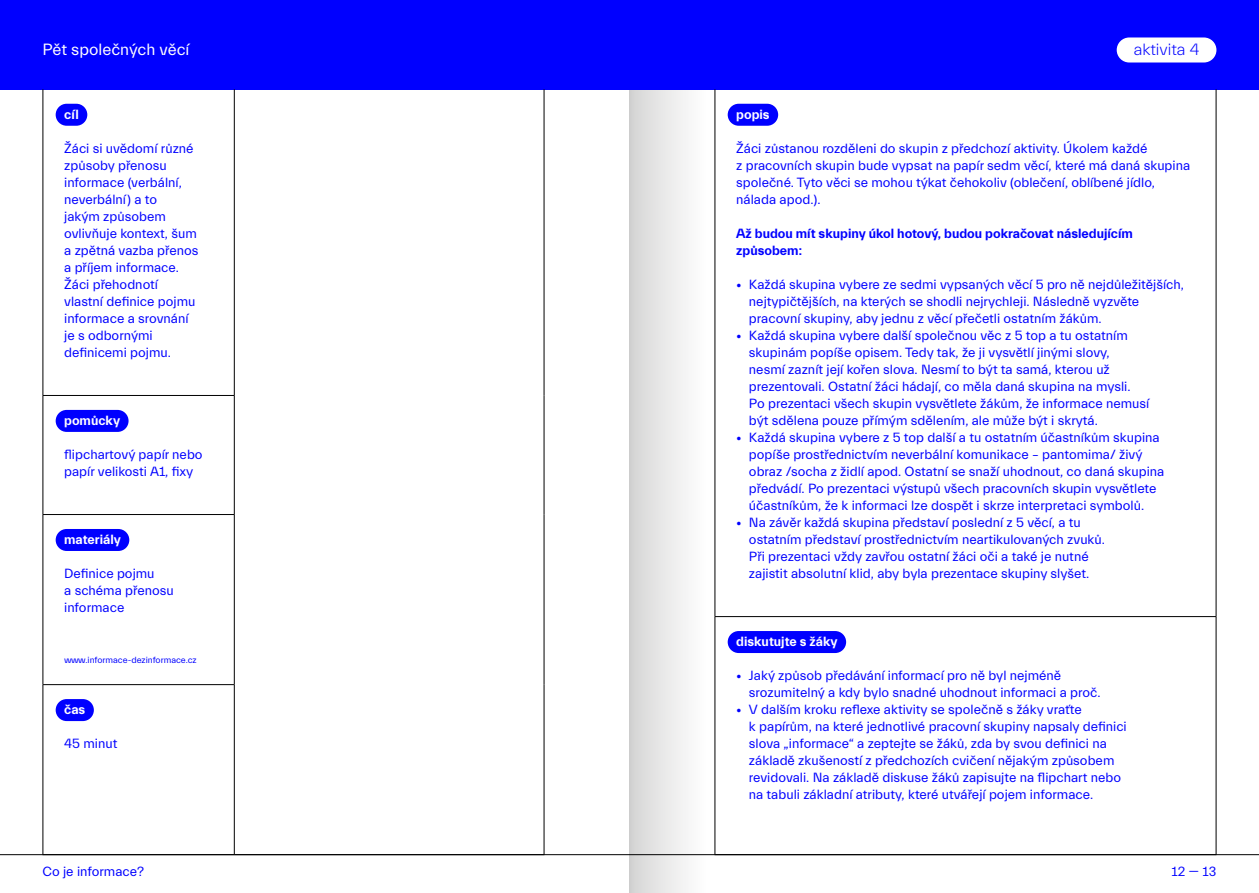
<style>
.page{position:relative;width:1259px;height:893px;background:#fff}
.page>*{position:absolute;margin:0;border:0;box-sizing:border-box;transform-origin:0 0}
.t1{font:16.5px "Everett";color:#fff}
.t2{font:300 16.5px "Everett";color:#00f}
.t3{font:13.5px/17px "Everett";color:#00f}
.t4{font:700 13.5px/17px "Everett";color:#00f}
.t5{font:700 13.5px "Everett";color:#fff}
.t6{font:9px "Everett";color:#00f}
</style>
<div class="page">
<div style="left:629px;top:0;width:77px;height:893px;background:linear-gradient(to right,#d4d4d4,#fff)"></div>
<div style="left:0;top:0;width:1259px;height:89px;background:#00f"></div>
<hr style="left:714px;top:89px;width:1px;height:527px;background:#000">
<hr style="left:1215px;top:89px;width:1px;height:527px;background:#000">
<hr style="left:714px;top:616px;width:502px;height:1px;background:#000">
<hr style="left:714px;top:617px;width:1px;height:237px;background:#000">
<hr style="left:1215px;top:617px;width:1px;height:237px;background:#000">
<div style="left:727px;top:104px;width:51px;height:22px;background:#00f;border-radius:11px"></div>
<div style="left:727px;top:631px;width:119px;height:22px;background:#00f;border-radius:11px"></div>
<hr style="left:43px;top:89px;width:1px;height:306px;background:#000">
<hr style="left:234px;top:89px;width:1px;height:306px;background:#000">
<hr style="left:544px;top:89px;width:1px;height:306px;background:#000">
<hr style="left:43px;top:395px;width:192px;height:1px;background:#000">
<hr style="left:43px;top:396px;width:1px;height:118px;background:#000">
<hr style="left:234px;top:396px;width:1px;height:118px;background:#000">
<hr style="left:544px;top:395px;width:1px;height:119px;background:#000">
<hr style="left:43px;top:514px;width:192px;height:1px;background:#000">
<hr style="left:43px;top:515px;width:1px;height:169px;background:#000">
<hr style="left:234px;top:515px;width:1px;height:169px;background:#000">
<hr style="left:544px;top:514px;width:1px;height:171px;background:#000">
<hr style="left:43px;top:684px;width:192px;height:1px;background:#000">
<hr style="left:43px;top:685px;width:1px;height:169px;background:#000">
<hr style="left:234px;top:685px;width:1px;height:169px;background:#000">
<hr style="left:544px;top:685px;width:1px;height:169px;background:#000">
<div style="left:56px;top:104px;width:31px;height:22px;background:#00f;border-radius:11px"></div>
<div style="left:56px;top:410px;width:73px;height:22px;background:#00f;border-radius:11px"></div>
<div style="left:56px;top:529px;width:73px;height:22px;background:#00f;border-radius:11px"></div>
<div style="left:56px;top:699px;width:38px;height:22px;background:#00f;border-radius:11px"></div>
<hr style="left:0;top:854px;width:1259px;height:1px;background:#000">
<div style="left:1116px;top:37px;width:100px;height:25px;background:#fff;border-radius:13px"></div>
<p class="t1" style="left:43px;top:41px;width:148px">Pět společných věcí</p>
<p class="t5" style="left:64px;top:107px;width:16px">cíl</p>
<p class="t3" style="left:64px;top:140px;width:136px">Žáci si uvědomí různé způsoby přenosu informace (verbální, neverbální) a to<br>jakým způsobem ovlivňuje kontext, šum a zpětná vazba přenos a příjem informace.<br>Žáci přehodnotí vlastní definice pojmu informace a srovnání je s odbornými definicemi pojmu.</p>
<p class="t5" style="left:64px;top:413px;width:57px">pomůcky</p>
<p class="t3" style="left:64px;top:446px;width:140px">flipchartový papír nebo papír velikosti A1, fixy</p>
<p class="t5" style="left:64px;top:532px;width:58px">materiály</p>
<p class="t3" style="left:64px;top:566px;width:111px">Definice pojmu<br>a schéma přenosu informace</p>
<p class="t6" style="left:64px;top:655px;width:134px">www.informace-dezinformace.cz</p>
<p class="t5" style="left:64px;top:702px;width:23px">čas</p>
<p class="t3" style="left:64px;top:736px;width:55px">45 minut</p>
<p class="t2" style="left:1133px;top:41px;width:67px">aktivita 4</p>
<p class="t5" style="left:736px;top:107px;width:35px">popis</p>
<p class="t3" style="left:736px;top:140px;width:455px">Žáci zůstanou rozděleni do skupin z předchozí aktivity. Úkolem každé<br>z pracovních skupin bude vypsat na papír sedm věcí, které má daná skupina společné. Tyto věci se mohou týkat čehokoliv (oblečení, oblíbené jídlo, nálada apod.).</p>
<p class="t4" style="left:736px;top:225px;width:398px">Až budou mít skupiny úkol hotový, budou pokračovat následujícím způsobem:</p>
<p class="t3" style="left:749px;top:276px;width:436px;text-indent:-13px">• Každá skupina vybere ze sedmi vypsaných věcí 5 pro ně nejdůležitějších, nejtypičtějších, na kterých se shodli nejrychleji. Následně vyzvěte pracovní skupiny, aby jednu z věcí přečetli ostatním žákům.</p>
<p class="t3" style="left:749px;top:327px;width:402px;text-indent:-13px">• Každá skupina vybere další společnou věc z 5 top a tu ostatním skupinám popíše opisem. Tedy tak, že ji vysvětlí jinými slovy,<br>nesmí zaznít její kořen slova. Nesmí to být ta samá, kterou už prezentovali. Ostatní žáci hádají, co měla daná skupina na mysli.<br>Po prezentaci všech skupin vysvětlete žákům, že informace nemusí být sdělena pouze přímým sdělením, ale může být i skrytá.</p>
<p class="t3" style="left:749px;top:429px;width:417px;text-indent:-13px">• Každá skupina vybere z 5 top další a tu ostatním účastníkům skupina popíše prostřednictvím neverbální komunikace – pantomima/ živý obraz /socha z židlí apod. Ostatní se snaží uhodnout, co daná skupina předvádí. Po prezentaci výstupů všech pracovních skupin vysvětlete účastníkům, že k informaci lze dospět i skrze interpretaci symbolů.</p>
<p class="t3" style="left:749px;top:515px;width:357px;text-indent:-13px">• Na závěr každá skupina představí poslední z 5 věcí, a tu ostatním představí prostřednictvím neartikulovaných zvuků.<br>Při prezentaci vždy zavřou ostatní žáci oči a také je nutné zajistit absolutní klid, aby byla prezentace skupiny slyšet.</p>
<p class="t5" style="left:736px;top:634px;width:103px">diskutujte s žáky</p>
<p class="t3" style="left:749px;top:668px;width:353px;text-indent:-13px">• Jaký způsob předávání informací pro ně byl nejméně srozumitelný a kdy bylo snadné uhodnout informaci a proč.</p>
<p class="t3" style="left:749px;top:702px;width:379px;text-indent:-13px">• V dalším kroku reflexe aktivity se společně s žáky vraťte<br>k papírům, na které jednotlivé pracovní skupiny napsaly definici slova „informace“ a zeptejte se žáků, zda by svou definici na základě zkušeností z předchozích cvičení nějakým způsobem revidovali. Na základě diskuse žáků zapisujte na flipchart nebo na tabuli základní atributy, které utvářejí pojem informace.</p>
<p class="t3" style="left:43px;top:863px;width:103px">Co je informace?</p>
<p class="t3" style="left:1171px;top:863px;width:47px">12 — 13</p>
</div>
